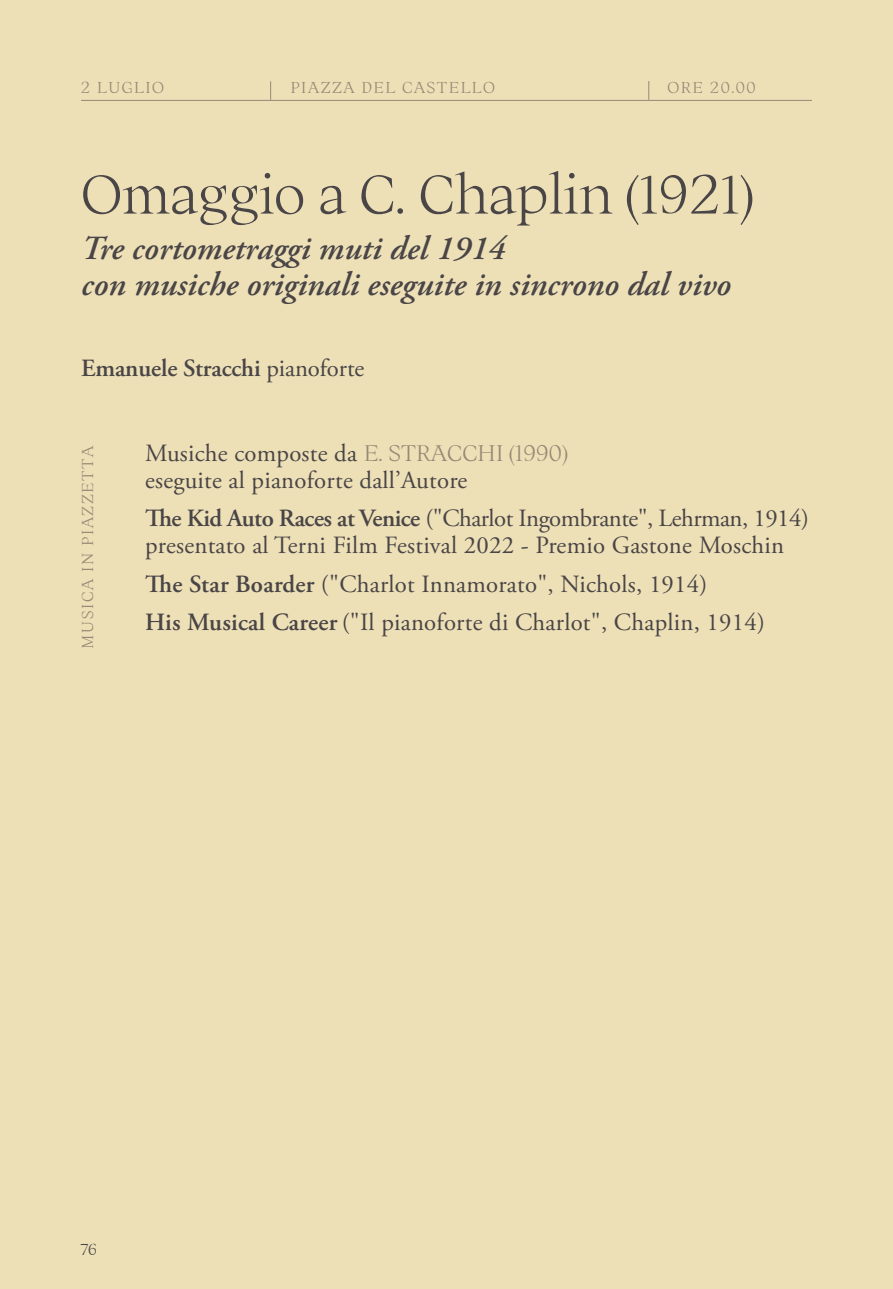
<style>
.page{position:relative;width:893px;height:1289px;background:#fff}
.page>*{position:absolute;margin:0;border:0;box-sizing:border-box;transform-origin:0 0}
.Titolo_evento{font:300 54px "Ortica";color:#4a4546}
.Titolo_evento-2{font:italic 600 33.75px "Adobe Garamond Pro";color:#4a4546}
.Data_piccola{font:24.75px "Adobe Garamond Pro";letter-spacing:.01em;color:#4a4546}
.Data_piccola-2{font:24.75px "Adobe Garamond Pro";letter-spacing:-.02em;color:#4a4546}
.t1{font:600 24.75px "Adobe Garamond Pro";letter-spacing:-.005em;color:#4a4546}
.Data_piccola-3{font:300 15.75px "Ortica";letter-spacing:.1em;color:#988875}
.t2{font:300 15.75px "Ortica";color:#4a4546}
.s1{font-weight:400}
.s2{font-family:"Ortica";font-weight:300;font-size:22.5px;color:#988875}
.s3{font-weight:600}
</style>
<div class="page">
<div style="left:0;top:0;width:893px;height:1288px;background:#ede0b7"></div>
<hr style="left:81px;top:100px;width:731px;height:1px;background:#988875">
<svg style="left:270px;top:81px;width:1px;height:19px"></svg>
<svg style="left:648px;top:81px;width:1px;height:19px"></svg>
<p class="Data_piccola-3" style="left:81px;top:78px;width:85px">2 LUGLIO</p>
<p class="Data_piccola-3" style="left:290px;top:78px;width:206px">PIAZZA DEL CASTELLO</p>
<p class="Data_piccola-3" style="left:667px;top:78px;width:90px">ORE 20.00</p>
<p class="Titolo_evento" style="left:81px;top:162px;width:673px">Omaggio a C. Chaplin (1921)</p>
<p class="Titolo_evento-2" style="left:81px;top:228px;width:425px">Tre cortometraggi muti del 1914</p>
<p class="Titolo_evento-2" style="left:81px;top:264px;width:651px">con musiche originali eseguite in sincrono dal vivo</p>
<p class="t1" style="left:81px;top:353px;width:284px">Emanuele Stracchi <span class="s1">pianoforte</span></p>
<p class="Data_piccola-3" style="left:78px;top:648px;width:205px;rotate:-90deg">MUSICA IN PIAZZETTA</p>
<p class="Data_piccola" style="left:145px;top:438px;width:424px">Musiche composte da <span class="s2">E. STRACCHI (1990)</span></p>
<p class="Data_piccola" style="left:145px;top:465px;width:324px">eseguite al pianoforte dall’Autore</p>
<p class="Data_piccola-2" style="left:145px;top:504px;width:665px"><span class="s3">The Kid Auto Races at Venice</span> ("Charlot Ingombrante", Lehrman, 1914)</p>
<p class="Data_piccola" style="left:145px;top:531px;width:641px">presentato al Terni Film Festival 2022 - Premio Gastone Moschin</p>
<p class="Data_piccola" style="left:145px;top:569px;width:564px"><span class="s3">The Star Boarder</span> ("Charlot Innamorato", Nichols, 1914)</p>
<p class="Data_piccola" style="left:145px;top:607px;width:621px"><span class="s3">His Musical Career</span> ("Il pianoforte di Charlot", Chaplin, 1914)</p>
<p class="t2" style="left:81px;top:1239px;width:18px">76</p>
</div>
